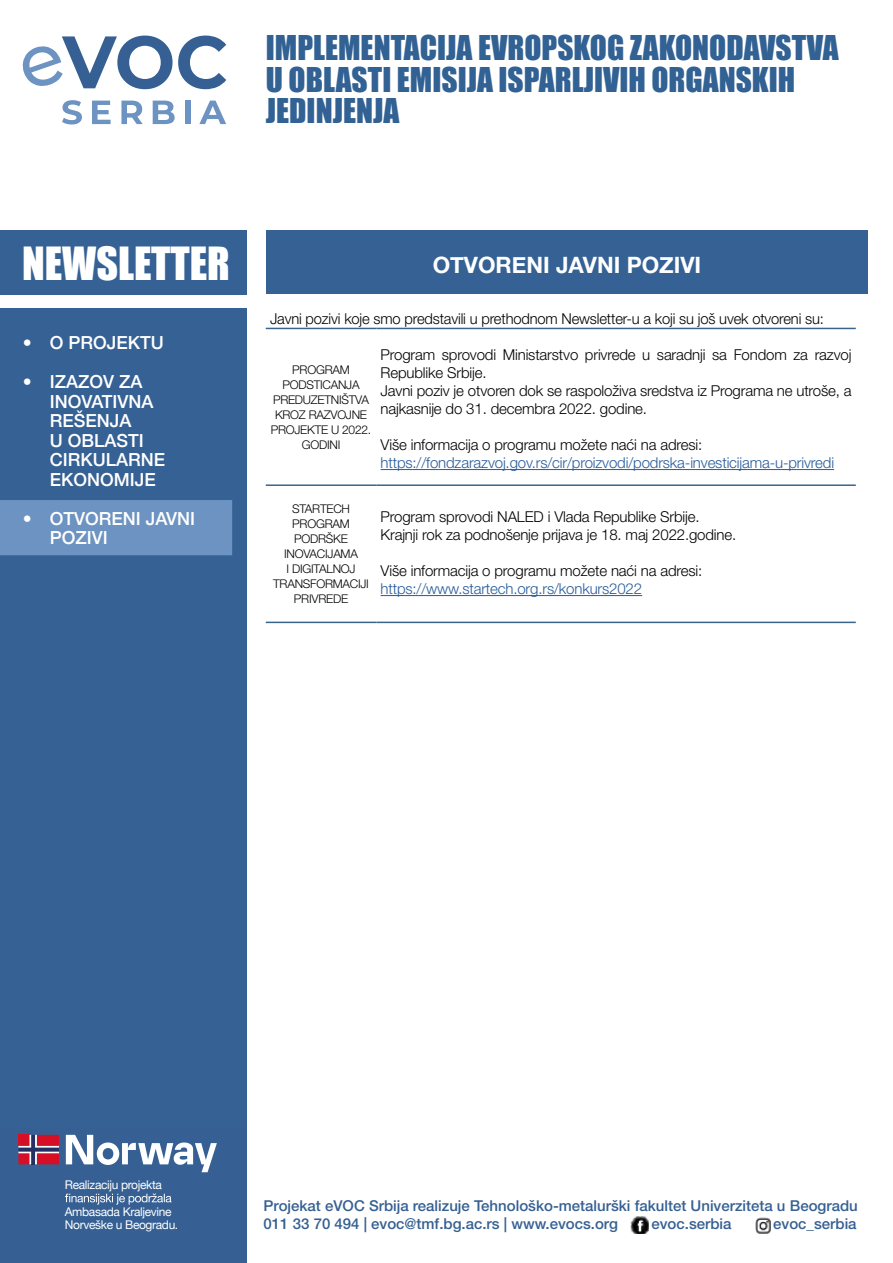
<style>
.page{position:relative;width:893px;height:1263px;background:#fff}
.page>*{position:absolute;margin:0;border:0;box-sizing:border-box;transform-origin:0 0}
.t1{font:42px "Impact";color:#fff}
.t2{font:31.35px/31.3px "Impact";color:#326194}
.t3{font:700 22.5px "Helvetica Neue";color:#fff}
.t4{font:500 18px/19.5px "Helvetica Neue";color:#fff}
.t5{font:300 15px/18px "Helvetica Neue LT Pro";letter-spacing:-.01em;color:#000}
.t6{font:500 15px/18px "Helvetica Neue LT Pro";color:#366093}
.t7{font:300 15px "Helvetica Neue LT Pro";letter-spacing:-.01em;color:#275b9b}
.t8{font:300 12px/15px "Helvetica Neue LT Pro";letter-spacing:-.02em;color:#000;text-align:center}
.t9{font:12px/13.5px "Helvetica Neue";letter-spacing:-.03em;color:#fff}
</style>
<div class="page">
<div style="left:0;top:494px;width:247px;height:768px;background:#366093"></div>
<svg style="left:22px;top:36px;width:204px;height:53px"></svg>
<svg style="left:62px;top:100px;width:20px;height:24px"></svg>
<svg style="left:92px;top:101px;width:19px;height:23px"></svg>
<svg style="left:121px;top:101px;width:22px;height:23px"></svg>
<svg style="left:153px;top:101px;width:22px;height:23px"></svg>
<div style="left:185px;top:101px;width:6px;height:23px;background:#6c93c1"></div>
<svg style="left:199px;top:101px;width:27px;height:23px"></svg>
<svg style="left:66px;top:1135px;width:151px;height:37px"></svg>
<svg style="left:18px;top:1135px;width:41px;height:29px"></svg>
<svg style="left:65px;top:1193px;width:107px;height:11px"></svg>
<img style="left:755px;top:1217px;width:16px;height:17px">
<img style="left:631px;top:1216px;width:17px;height:18px">
<div style="left:0;top:230px;width:247px;height:64px;background:#366194"></div>
<div style="left:0;top:308px;width:247px;height:819px;background:#366194"></div>
<div style="left:266px;top:230px;width:601px;height:64px;background:#366194"></div>
<hr style="left:266px;top:328px;width:110px;height:1px;background:#39648d">
<hr style="left:376px;top:328px;width:480px;height:1px;background:#39648d">
<hr style="left:266px;top:484px;width:110px;height:2px;background:#39648d">
<hr style="left:376px;top:484px;width:480px;height:2px;background:#39648d">
<hr style="left:266px;top:622px;width:110px;height:1px;background:#39648d">
<hr style="left:376px;top:622px;width:480px;height:1px;background:#39648d">
<hr style="left:381px;top:469px;width:453px;height:1px;background:#275b9b">
<hr style="left:381px;top:595px;width:261px;height:1px;background:#275b9b">
<div style="left:0;top:500px;width:232px;height:55px;background:#6c93c1"></div>
<p class="t2" style="left:266px;top:32px;width:574px">IMPLEMENTACIJA EVROPSKOG ZAKONODAVSTVA<br>U OBLASTI EMISIJA ISPARLJIVIH ORGANSKIH<br>JEDINJENJA</p>
<h1 class="t1" style="left:22px;top:231px;width:209px">NEWSLETTER</h1>
<p class="t4" style="left:23px;top:332px;width:143px">• O PROJEKTU</p>
<p class="t4" style="left:50px;top:371px;width:117px;text-indent:-27px">• IZAZOV ZA<br>INOVATIVNA<br>REŠENJA<br>U OBLASTI<br>CIRKULARNE<br>EKONOMIJE</p>
<p class="t4" style="left:50px;top:507px;width:147px;text-indent:-27px">• OTVORENI JAVNI<br>POZIVI</p>
<p class="t3" style="left:433px;top:247px;width:270px">OTVORENI JAVNI POZIVI</p>
<p class="t5" style="left:270px;top:310px;width:555px">Javni pozivi koje smo predstavili u prethodnom Newsletter-u a koji su još uvek otvoreni su:</p>
<p class="t8" style="left:271px;top:362px;width:102px">PROGRAM<br>PODSTICANJA<br>PREDUZETNIŠTVA<br>KROZ RAZVOJNE<br>PROJEKTE U 2022.<br>GODINI</p>
<p class="t5" style="left:381px;top:345px;width:472px">Program sprovodi Ministarstvo privrede u saradnji sa Fondom za razvoj<br>Republike Srbije.</p>
<p class="t5" style="left:381px;top:381px;width:472px">Javni poziv je otvoren dok se raspoloživa sredstva iz Programa ne utroše, a najkasnije do 31. decembra 2022. godine.</p>
<p class="t5" style="left:381px;top:435px;width:323px">Više informacija o programu možete naći na adresi:</p>
<p class="t7" style="left:381px;top:453px;width:455px">https://fondzarazvoj.gov.rs/cir/proizvodi/podrska-investicijama-u-privredi</p>
<p class="t8" style="left:273px;top:501px;width:97px">STARTECH<br>PROGRAM<br>PODRŠKE<br>INOVACIJAMA<br>I DIGITALNOJ<br>TRANSFORMACIJI<br>PRIVREDE</p>
<p class="t5" style="left:381px;top:507px;width:320px">Program sprovodi NALED i Vlada Republike Srbije.</p>
<p class="t5" style="left:381px;top:525px;width:357px">Krajnji rok za podnošenje prijava je 18. maj 2022.godine.</p>
<p class="t5" style="left:381px;top:561px;width:323px">Više informacija o programu možete naći na adresi:</p>
<p class="t7" style="left:381px;top:579px;width:263px">https://www.startech.org.rs/konkurs2022</p>
<p class="t9" style="left:65px;top:1178px;width:99px">Realizaciju projekta</p>
<p class="t9" style="left:65px;top:1205px;width:115px">Ambasada Kraljevine<br>Norveške u Beogradu.</p>
<p class="t6" style="left:264px;top:1196px;width:596px">Projekat eVOC Srbija realizuje Tehnološko-metalurški fakultet Univerziteta u Beogradu<br>011 33 70 494 | evoc@tmf.bg.ac.rs | www.evocs.org</p>
<p class="t6" style="left:651px;top:1214px;width:82px">evoc.serbia</p>
<p class="t6" style="left:773px;top:1214px;width:85px">evoc_serbia</p>
</div>
